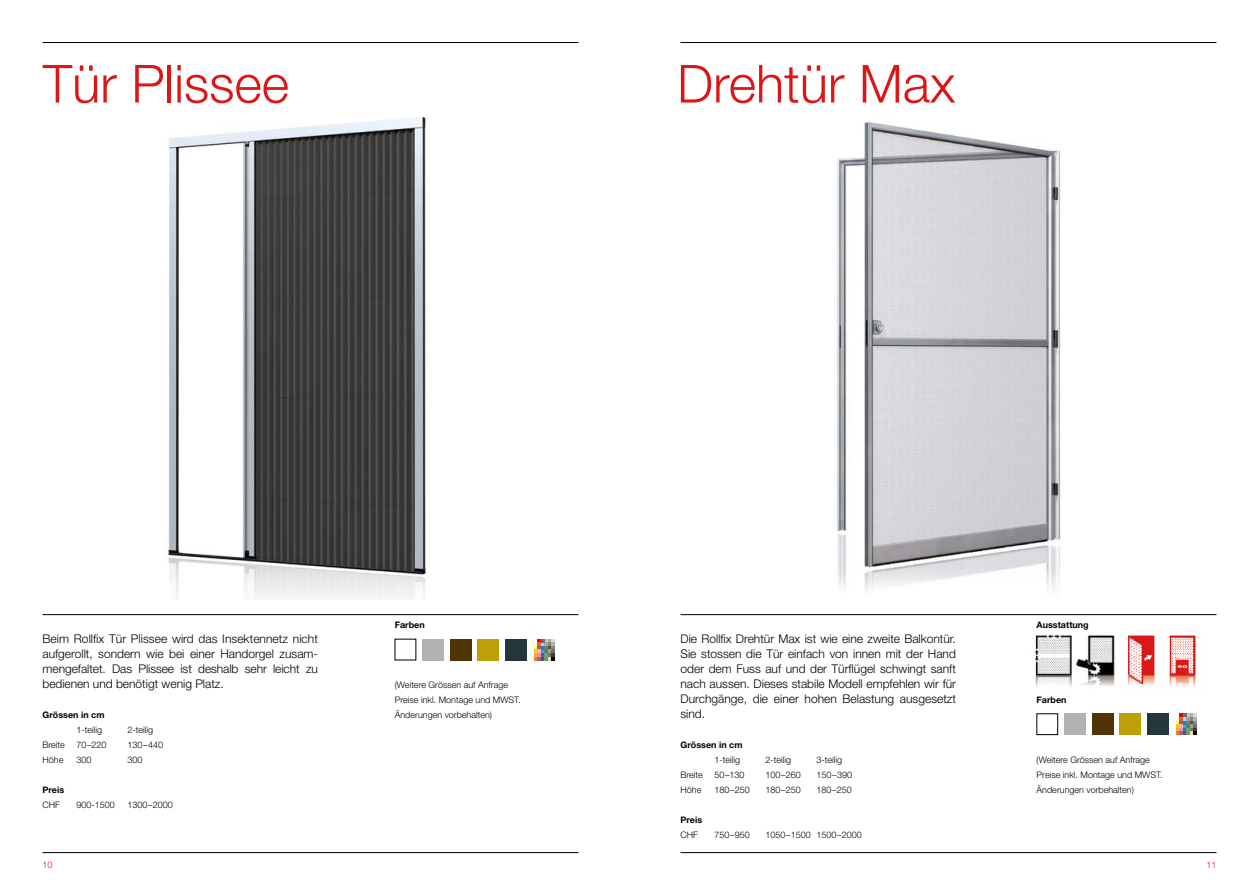
<style>
.page{position:relative;width:1259px;height:893px;background:#fff}
.page>*{position:absolute;margin:0;border:0;box-sizing:border-box;transform-origin:0 0}
.t1{font:300 52.5px "Helvetica Neue";color:#dc1616}
.t2{font:300 12px/15px "Helvetica Neue";color:#000;text-align:justify}
.t3{font:300 9px/15px "Helvetica Neue";color:#000}
.t4{font:700 9px "Helvetica Neue";color:#000}
.t5{font:300 9px "Helvetica Neue";color:#dc1616}
</style>
<div class="page">
<hr style="left:43px;top:852px;width:535px;height:1px;background:#000">
<hr style="left:43px;top:42px;width:535px;height:1px;background:#000">
<hr style="left:680px;top:852px;width:536px;height:1px;background:#000">
<hr style="left:680px;top:42px;width:536px;height:1px;background:#000">
<img style="left:167px;top:117px;width:259px;height:482px">
<hr style="left:43px;top:614px;width:535px;height:1px;background:#000">
<img style="left:837px;top:121px;width:224px;height:469px">
<img style="left:1128px;top:635px;width:68px;height:52px">
<hr style="left:680px;top:614px;width:536px;height:1px;background:#000">
<img style="left:1035px;top:634px;width:37px;height:53px">
<img style="left:1076px;top:635px;width:39px;height:51px">
<div style="left:422px;top:639px;width:22px;height:21px;background:#b3b2b2"></div>
<div style="left:450px;top:639px;width:21px;height:21px;background:#503406"></div>
<div style="left:478px;top:639px;width:21px;height:21px;background:#bd9f08"></div>
<svg style="left:534px;top:639px;width:21px;height:21px"></svg>
<div style="left:505px;top:639px;width:21px;height:21px;background:#24363a"></div>
<div style="left:1036px;top:713px;width:22px;height:22px;border:1px solid #000"></div>
<div style="left:1064px;top:714px;width:21px;height:21px;background:#b3b2b2"></div>
<div style="left:1092px;top:714px;width:21px;height:21px;background:#503406"></div>
<div style="left:1119px;top:714px;width:21px;height:21px;background:#bd9f08"></div>
<svg style="left:1176px;top:714px;width:21px;height:21px"></svg>
<div style="left:1147px;top:714px;width:21px;height:21px;background:#24363a"></div>
<h1 class="t1" style="left:43px;top:52px;width:248px">Tür Plissee</h1>
<h1 class="t1" style="left:677px;top:52px;width:280px">Drehtür Max</h1>
<p class="t2" style="left:43px;top:630px;width:277px">Beim Rollfix Tür Plissee wird das Insektennetz nicht aufgerollt, sondern wie bei einer Handorgel zusam&shy;mengefaltet. Das Plissee ist deshalb sehr leicht zu bedienen und benötigt wenig Platz.</p>
<p class="t4" style="left:43px;top:709px;width:63px">Grössen in cm</p>
<p class="t3" style="left:77px;top:722px;width:27px">1-teilig</p>
<p class="t3" style="left:128px;top:722px;width:27px">2-teilig</p>
<p class="t3" style="left:43px;top:737px;width:24px">Breite</p>
<p class="t3" style="left:77px;top:737px;width:32px">70–220</p>
<p class="t3" style="left:128px;top:737px;width:37px">130–440</p>
<p class="t3" style="left:43px;top:752px;width:22px">Höhe</p>
<p class="t3" style="left:77px;top:752px;width:17px">300</p>
<p class="t3" style="left:128px;top:752px;width:17px">300</p>
<p class="t4" style="left:43px;top:784px;width:23px">Preis</p>
<p class="t3" style="left:43px;top:797px;width:19px">CHF</p>
<p class="t3" style="left:77px;top:797px;width:40px">900-1500</p>
<p class="t3" style="left:128px;top:797px;width:47px">1300–2000</p>
<p class="t4" style="left:395px;top:619px;width:32px">Farben</p>
<p class="t3" style="left:395px;top:677px;width:127px">(Weitere Grössen auf Anfrage<br>Preise inkl. Montage und MWST.<br>Änderungen vorbehalten)</p>
<p class="t2" style="left:680px;top:630px;width:277px">Die Rollfix Drehtür Max ist wie eine zweite Balkontür.<br>Sie stossen die Tür einfach von innen mit der Hand oder dem Fuss auf und der Türflügel schwingt sanft nach aussen. Dieses stabile Modell empfehlen wir für Durchgänge, die einer hohen Belastung ausgesetzt sind.</p>
<p class="t4" style="left:680px;top:739px;width:63px">Grössen in cm</p>
<p class="t3" style="left:714px;top:752px;width:27px">1-teilig</p>
<p class="t3" style="left:765px;top:752px;width:27px">2-teilig</p>
<p class="t3" style="left:816px;top:752px;width:27px">3-teilig</p>
<p class="t3" style="left:680px;top:767px;width:24px">Breite</p>
<p class="t3" style="left:714px;top:767px;width:32px">50–130</p>
<p class="t3" style="left:765px;top:767px;width:37px">100–260</p>
<p class="t3" style="left:816px;top:767px;width:37px">150–390</p>
<p class="t3" style="left:680px;top:782px;width:22px">Höhe</p>
<p class="t3" style="left:714px;top:782px;width:37px">180–250</p>
<p class="t3" style="left:765px;top:782px;width:37px">180–250</p>
<p class="t3" style="left:816px;top:782px;width:37px">180–250</p>
<p class="t4" style="left:680px;top:814px;width:23px">Preis</p>
<p class="t3" style="left:680px;top:827px;width:19px">CHF</p>
<p class="t3" style="left:714px;top:827px;width:37px">750–950</p>
<p class="t3" style="left:765px;top:827px;width:98px">1050–1500 1500–2000</p>
<p class="t4" style="left:1036px;top:619px;width:54px">Ausstattung</p>
<p class="t4" style="left:1036px;top:694px;width:32px">Farben</p>
<p class="t3" style="left:1036px;top:752px;width:127px">(Weitere Grössen auf Anfrage<br>Preise inkl. Montage und MWST.<br>Änderungen vorbehalten)</p>
<p class="t5" style="left:43px;top:859px;width:12px">10</p>
<p class="t5" style="left:1206px;top:859px;width:12px">11</p>
</div>
